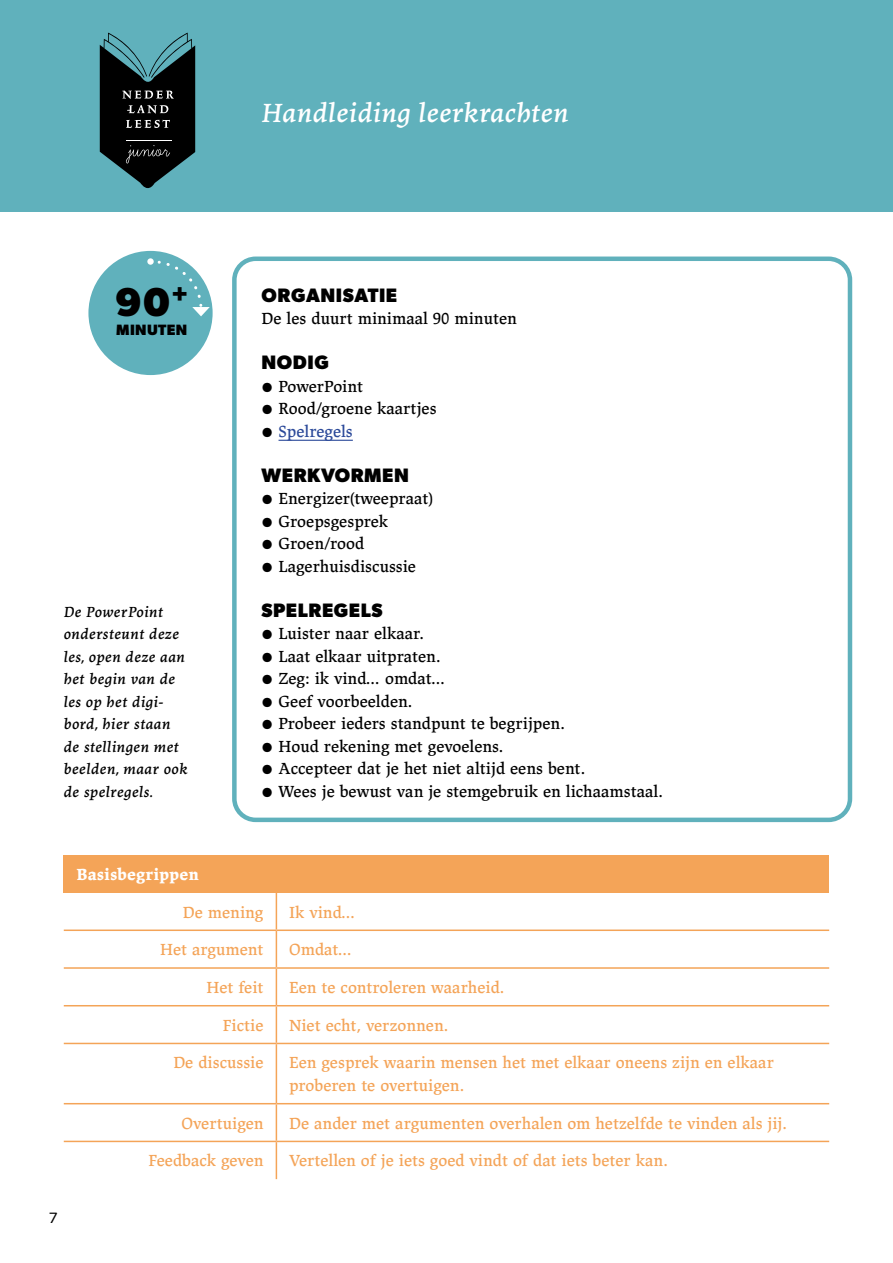
<style>
.page{position:relative;width:893px;height:1263px;background:#fff}
.page>*{position:absolute;margin:0;border:0;box-sizing:border-box;transform-origin:0 0}
.t1{font:700 40.5px "Gibson";color:#000}
.t2{font:italic 27px "Lapture Caption";letter-spacing:.01em;color:#fff}
.t3{font:700 19.5px "Gibson";letter-spacing:.03em;color:#000}
.t4{font:16.5px "Lapture Caption";color:#000}
.t5{font:16.5px/22.5px "Lapture Caption";color:#f4a458}
.t6{font:700 16.5px "Lapture Caption";color:#fff}
.t7{font:16.5px "Lapture Caption";color:#2c4a9a}
.t8{font:italic 15px/22.5px "Lapture Caption";letter-spacing:.02em;color:#000}
.t9{font:700 15px "Gibson";letter-spacing:.025em;color:#000}
.t10{font:15px "Gibson";color:#000}
.s1{font-size:31.5px}
.s2{font-size:31.5px;color:#000}
</style>
<div class="page">
<div style="left:0;top:0;width:893px;height:212px;background:#60b1bc"></div>
<div style="left:232px;top:257px;width:620px;height:565px;border:4px solid #60b1bc;border-radius:21px"></div>
<svg style="left:100px;top:33px;width:95px;height:155px"></svg>
<hr style="left:279px;top:440px;width:74px;height:1px;background:#2c4a9a">
<div style="left:64px;top:855px;width:765px;height:37px;background:#f4a458"></div>
<hr style="left:276px;top:892px;width:1px;height:37px;background:#f4a458">
<hr style="left:64px;top:929px;width:212px;height:2px;background:#f4a458">
<hr style="left:276px;top:929px;width:553px;height:2px;background:#f4a458">
<hr style="left:276px;top:931px;width:1px;height:36px;background:#f4a458">
<hr style="left:64px;top:967px;width:212px;height:2px;background:#f4a458">
<hr style="left:276px;top:967px;width:553px;height:2px;background:#f4a458">
<hr style="left:276px;top:969px;width:1px;height:36px;background:#f4a458">
<hr style="left:64px;top:1005px;width:212px;height:1px;background:#f4a458">
<hr style="left:276px;top:1005px;width:553px;height:1px;background:#f4a458">
<hr style="left:276px;top:1006px;width:1px;height:37px;background:#f4a458">
<hr style="left:64px;top:1043px;width:212px;height:1px;background:#f4a458">
<hr style="left:276px;top:1043px;width:553px;height:1px;background:#f4a458">
<hr style="left:276px;top:1044px;width:1px;height:59px;background:#f4a458">
<hr style="left:64px;top:1103px;width:212px;height:1px;background:#f4a458">
<hr style="left:276px;top:1103px;width:553px;height:1px;background:#f4a458">
<hr style="left:276px;top:1104px;width:1px;height:37px;background:#f4a458">
<hr style="left:64px;top:1141px;width:212px;height:1px;background:#f4a458">
<hr style="left:276px;top:1141px;width:553px;height:1px;background:#f4a458">
<hr style="left:276px;top:1142px;width:1px;height:37px;background:#f4a458">
<div style="left:88px;top:251px;width:125px;height:124px;background:#60b1bc;border-radius:50%"></div>
<svg style="left:152px;top:259px;width:58px;height:57px"></svg>
<svg style="left:147px;top:258px;width:7px;height:7px"></svg>
<h1 class="t1" style="left:115px;top:278px;width:75px">90<sup>+</sup></h1>
<p class="t9" style="left:116px;top:321px;width:73px">MINUTEN</p>
<p class="t8" style="left:64px;top:600px;width:126px">De PowerPoint ondersteunt deze les, open deze aan het begin van de les op het digi&shy;bord, hier staan de stellingen met beelden, maar ook de spelregels.</p>
<h2 class="t2" style="left:261px;top:96px;width:309px">Handleiding leerkrachten</h2>
<p class="t3" style="left:261px;top:283px;width:137px">ORGANISATIE</p>
<p class="t4" style="left:261px;top:309px;width:257px">De les duurt minimaal 90 minuten</p>
<p class="t3" style="left:261px;top:351px;width:69px">NODIG</p>
<p class="t4" style="left:261px;top:376px;width:103px"><span class="s1">•</span> PowerPoint</p>
<p class="t4" style="left:261px;top:399px;width:177px"><span class="s1">•</span> Rood/groene kaartjes</p>
<p class="t7" style="left:261px;top:421px;width:93px"><span class="s2">•</span> Spelregels</p>
<p class="t3" style="left:261px;top:463px;width:149px">WERKVORMEN</p>
<p class="t4" style="left:261px;top:489px;width:173px"><span class="s1">•</span> Energizer(tweepraat)</p>
<p class="t4" style="left:261px;top:511px;width:128px"><span class="s1">•</span> Groepsgesprek</p>
<p class="t4" style="left:261px;top:534px;width:104px"><span class="s1">•</span> Groen/rood</p>
<p class="t4" style="left:261px;top:556px;width:156px"><span class="s1">•</span> Lagerhuisdiscussie</p>
<p class="t3" style="left:261px;top:598px;width:123px">SPELREGELS</p>
<p class="t4" style="left:261px;top:624px;width:164px"><span class="s1">•</span> Luister naar elkaar.</p>
<p class="t4" style="left:261px;top:646px;width:181px"><span class="s1">•</span> Laat elkaar uitpraten.</p>
<p class="t4" style="left:261px;top:669px;width:185px"><span class="s1">•</span> Zeg: ik vind… omdat…</p>
<p class="t4" style="left:261px;top:691px;width:152px"><span class="s1">•</span> Geef voorbeelden.</p>
<p class="t4" style="left:261px;top:714px;width:305px"><span class="s1">•</span> Probeer ieders standpunt te begrijpen.</p>
<p class="t4" style="left:261px;top:736px;width:243px"><span class="s1">•</span> Houd rekening met gevoelens.</p>
<p class="t4" style="left:261px;top:759px;width:325px"><span class="s1">•</span> Accepteer dat je het niet altijd eens bent.</p>
<p class="t4" style="left:261px;top:781px;width:403px"><span class="s1">•</span> Wees je bewust van je stemgebruik en lichaamstaal.</p>
<p class="t10" style="left:49px;top:1208px;width:10px">7</p>
<p class="t6" style="left:77px;top:864px;width:124px">Basisbegrippen</p>
<p class="t5" style="left:183px;top:901px;width:82px">De mening</p>
<p class="t5" style="left:289px;top:901px;width:68px">Ik vind…</p>
<p class="t5" style="left:160px;top:939px;width:105px">Het argument</p>
<p class="t5" style="left:289px;top:939px;width:65px">Omdat…</p>
<p class="t5" style="left:206px;top:976px;width:59px">Het feit</p>
<p class="t5" style="left:289px;top:976px;width:217px">Een te controleren waarheid.</p>
<p class="t5" style="left:223px;top:1014px;width:42px">Fictie</p>
<p class="t5" style="left:289px;top:1014px;width:161px">Niet echt, verzonnen.</p>
<p class="t5" style="left:173px;top:1052px;width:92px">De discussie</p>
<p class="t5" style="left:289px;top:1052px;width:486px">Een gesprek waarin mensen het met elkaar oneens zijn en elkaar proberen te overtuigen.</p>
<p class="t5" style="left:182px;top:1112px;width:84px">Overtuigen</p>
<p class="t5" style="left:289px;top:1112px;width:499px">De ander met argumenten overhalen om hetzelfde te vinden als jij.</p>
<p class="t5" style="left:149px;top:1150px;width:117px">Feedback geven</p>
<p class="t5" style="left:289px;top:1150px;width:380px">Vertellen of je iets goed vindt of dat iets beter kan.</p>
</div>
